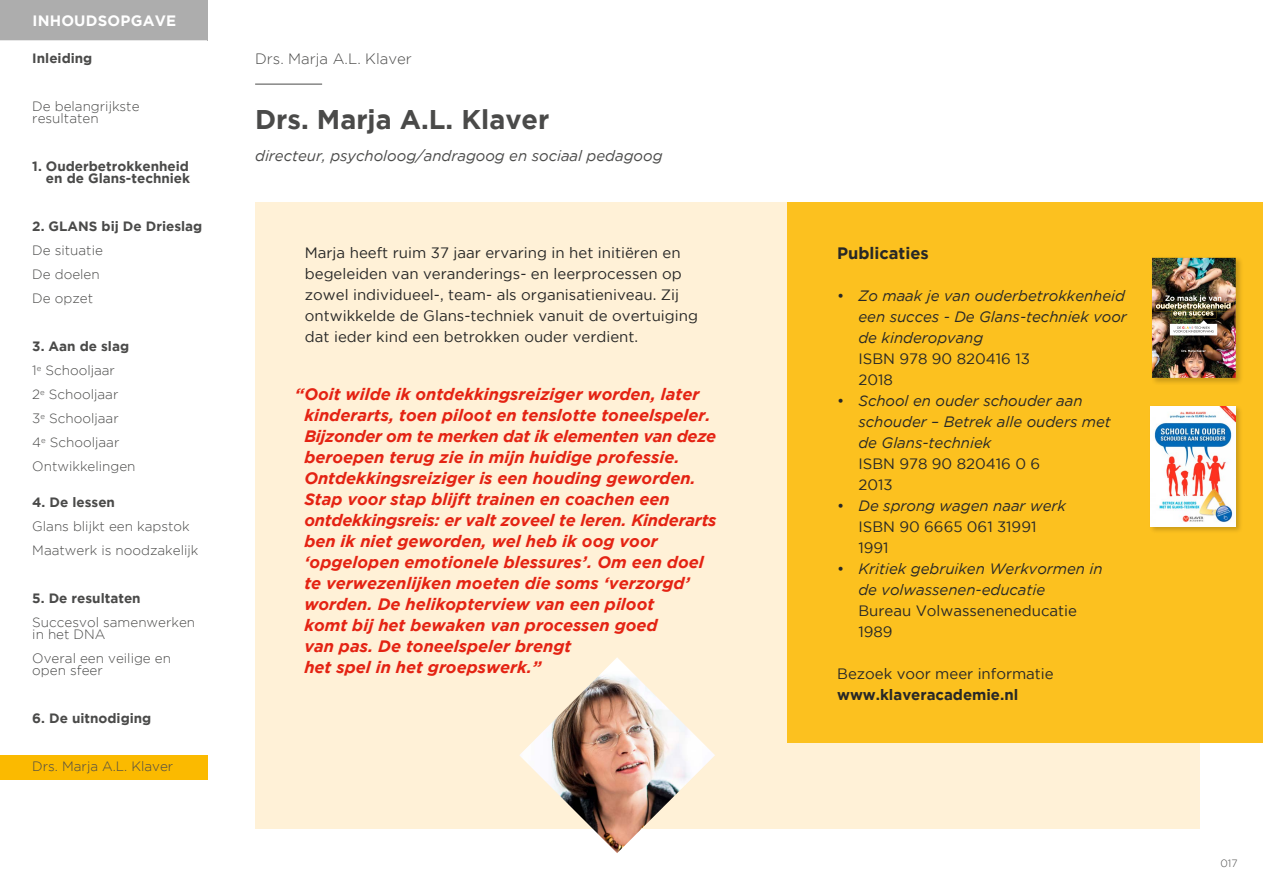
<style>
.page{position:relative;width:1263px;height:893px;background:#fff}
.page>*{position:absolute;margin:0;border:0;box-sizing:border-box;transform-origin:0 0}
.t1{font:700 27px "Gotham";color:#4a4a49}
.t2{font:italic 700 16.5px/21px "Gotham";color:#e42313}
.t3{font:700 16.5px "Gotham";color:#282827}
.t4{font:15px/21px "Gotham";color:#282827}
.t5{font:italic 15px/21px "Gotham";color:#282827}
.t6{font:italic 15px "Gotham";color:#4a4a49}
.t7{font:700 15px "Gotham";color:#282827}
.t8{font:300 15px "Gotham";color:#4a4a49}
.t9{font:700 15px "Gotham";letter-spacing:.015em;color:#fff}
.t10{font:300 13.5px/24px "Gotham";color:#4a4a49}
.t11{font:700 13.5px/12px "Gotham";color:#4a4a49;text-align:right}
.t12{font:300 10.5px "Gotham";color:#4a4a49}
.s1{font-weight:700}
.s2{font-style:normal}
.s3{font-style:italic}
</style>
<div class="page">
<div style="left:255px;top:203px;width:944px;height:626px;background:#fff1d7"></div>
<div style="left:787px;top:203px;width:476px;height:540px;background:#fcc11f"></div>
<hr style="left:255px;top:84px;width:67px;height:1px;background:#4a4a49">
<img style="left:519px;top:657px;width:196px;height:196px">
<div style="left:1150px;top:256px;width:93px;height:129px;background:#000;opacity:.2"></div>
<img style="left:1152px;top:258px;width:84px;height:120px">
<img style="left:1154px;top:301px;width:79px;height:10px">
<img style="left:1164px;top:294px;width:60px;height:1px">
<img style="left:1156px;top:295px;width:74px;height:40px">
<img style="left:1180px;top:349px;width:27px;height:4px">
<svg style="left:1181px;top:350px;width:25px;height:2px"></svg>
<div style="left:1148px;top:405px;width:95px;height:130px;background:#000;opacity:.2"></div>
<img style="left:1150px;top:406px;width:86px;height:121px">
<div style="left:0;top:0;width:207px;height:40px;background:#adadad"></div>
<svg style="left:0;top:40px;width:207px;height:1px"></svg>
<div style="left:0;top:755px;width:207px;height:24px;background:#fbba00"></div>
<p class="t9" style="left:32px;top:12px;width:145px">INHOUDSOPGAVE</p>
<p class="t11" style="left:32px;top:52px;width:62px">Inleiding</p>
<p class="t10" style="left:32px;top:100px;width:109px;line-height:12px">De belangrijkste resultaten</p>
<p class="t11" style="left:32px;top:160px;width:159px">1. Ouderbetrokkenheid en de Glans-techniek</p>
<p class="t11" style="left:32px;top:220px;width:171px">2. GLANS bij De Drieslag</p>
<p class="t10" style="left:32px;top:238px;width:72px">De situatie<br>De doelen<br>De opzet</p>
<p class="t10" style="left:32px;top:334px;width:105px"><span class="s1">3. Aan de slag<br></span>1<sup>e</sup> Schooljaar<br>2<sup>e</sup> Schooljaar<br>3<sup>e</sup> Schooljaar<br>4<sup>e</sup> Schooljaar<br>Ontwikkelingen</p>
<p class="t11" style="left:32px;top:496px;width:84px">4. De lessen</p>
<p class="t10" style="left:32px;top:514px;width:168px">Glans blijkt een kapstok<br>Maatwerk is noodzakelijk</p>
<p class="t11" style="left:32px;top:592px;width:110px">5. De resultaten</p>
<p class="t10" style="left:32px;top:616px;width:164px;line-height:12px">Succesvol samenwerken in het DNA</p>
<p class="t10" style="left:32px;top:652px;width:140px;line-height:12px">Overal een veilige en open sfeer</p>
<p class="t11" style="left:32px;top:712px;width:121px">6. De uitnodiging</p>
<p class="t10" style="left:32px;top:754px;width:143px">Drs. Marja A.L. Klaver</p>
<p class="t8" style="left:255px;top:51px;width:158px">Drs. Marja A.L. Klaver</p>
<h1 class="t1" style="left:255px;top:104px;width:296px">Drs. Marja A.L. Klaver</h1>
<p class="t6" style="left:255px;top:148px;width:409px">directeur, psycholoog/andragoog en sociaal pedagoog</p>
<p class="t4" style="left:305px;top:242px;width:395px">Marja heeft ruim 37 jaar ervaring in het initiëren en begeleiden van veranderings- en leerprocessen op zowel individueel-, team- als organisatieniveau. Zij ontwikkelde de Glans-techniek vanuit de overtuiging dat ieder kind een betrokken ouder verdient.</p>
<p class="t3" style="left:837px;top:243px;width:93px">Publicaties</p>
<p class="t5" style="left:858px;top:285px;width:270px;text-indent:-21px"><span class="s2">•</span> Zo maak je van ouderbetrokkenheid een succes - De Glans-techniek voor de kinderopvang</p>
<p class="t4" style="left:858px;top:348px;width:173px">ISBN 978 90 820416 13<br>2018</p>
<p class="t5" style="left:858px;top:390px;width:254px;text-indent:-21px"><span class="s2">•</span> School en ouder schouder aan schouder – Betrek alle ouders met de Glans-techniek</p>
<p class="t4" style="left:858px;top:453px;width:183px">ISBN 978 90 820416 0 6<br>2013</p>
<p class="t4" style="left:858px;top:495px;width:209px;text-indent:-21px">• <span class="s3">De sprong wagen naar werk<br></span>ISBN 90 6665 061 31991<br>1991</p>
<p class="t5" style="left:858px;top:558px;width:246px;text-indent:-21px"><span class="s2">•</span> Kritiek gebruiken Werkvormen in de volwassenen-educatie</p>
<p class="t4" style="left:858px;top:600px;width:220px">Bureau Volwasseneneducatie<br>1989</p>
<p class="t4" style="left:837px;top:663px;width:218px">Bezoek voor meer informatie</p>
<p class="t7" style="left:837px;top:686px;width:182px">www.klaveracademie.nl</p>
<p class="t2" style="left:304px;top:383px;width:414px;text-indent:-9px">“Ooit wilde ik ontdekkingsreiziger worden, later kinderarts, toen piloot en tenslotte toneelspeler.<br>Bijzonder om te merken dat ik elementen van deze beroepen terug zie in mijn huidige professie.<br>Ontdekkingsreiziger is een houding geworden.<br>Stap voor stap blijft trainen en coachen een ontdekkingsreis: er valt zoveel te leren. Kinderarts ben ik niet geworden, wel heb ik oog voor ‘opgelopen emotionele blessures’. Om een doel te verwezenlijken moeten die soms ‘verzorgd’ worden. De helikopterview van een piloot<br>komt bij het bewaken van processen goed<br>van pas. De toneelspeler brengt<br>het spel in het groepswerk.”</p>
<p class="t12" style="left:1220px;top:857px;width:19px">017</p>
</div>
